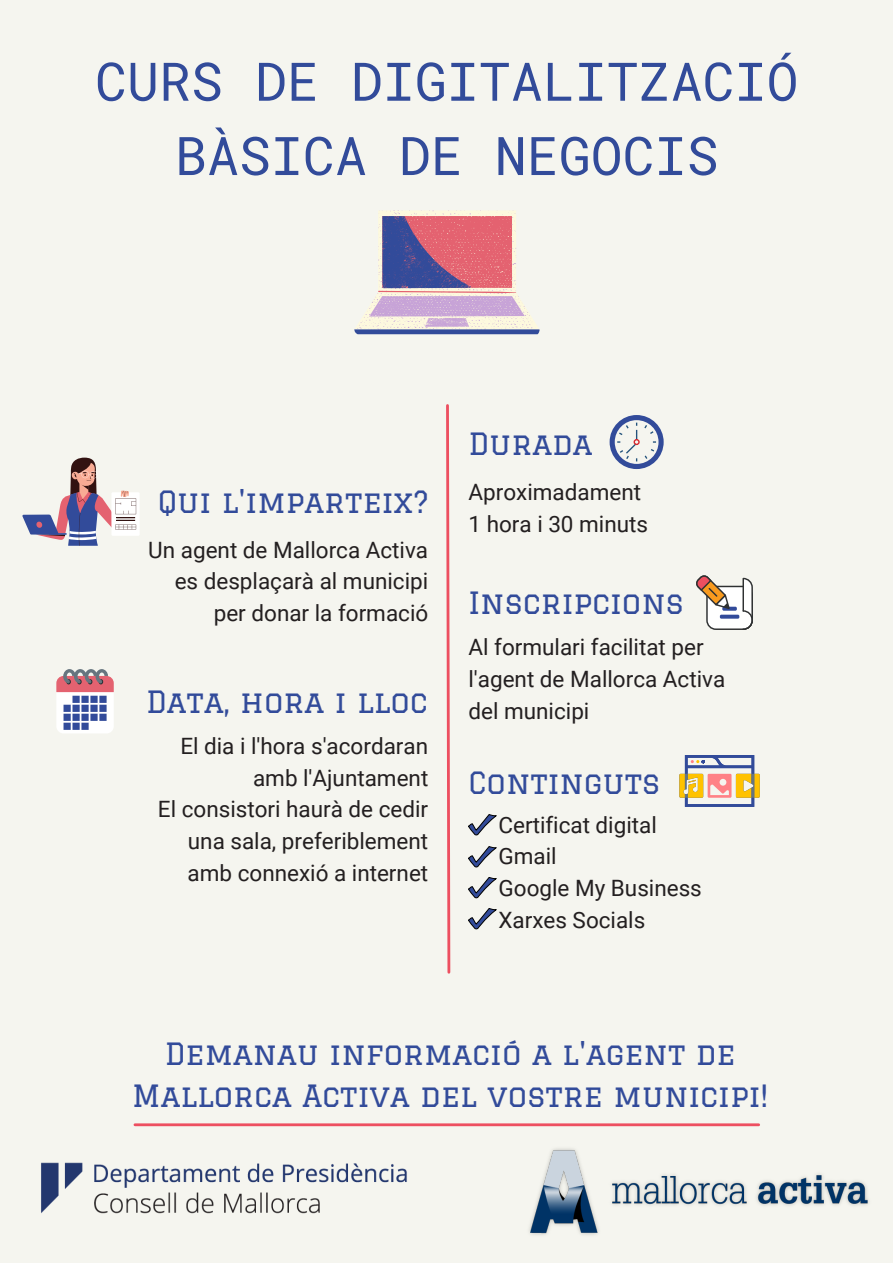
<style>
.page{position:relative;width:893px;height:1263px;background:#f5f5ef}
.page>*{position:absolute;margin:0;border:0;box-sizing:border-box;transform-origin:0 0}
.t1{font:53.25px "Roboto Mono";color:#324b9a}
.t2{font:30px/41.6px "Graduate";color:#324b9a;text-align:center}
.t3{font:22.5px/31.5px "Roboto";color:#231f20;text-align:right}
</style>
<div class="page">
<hr style="left:135px;top:1123px;width:623px;height:3px;background:#ed4f60">
<img style="left:529px;top:1148px;width:340px;height:87px">
<img style="left:41px;top:1162px;width:366px;height:52px">
<svg style="left:354px;top:210px;width:185px;height:124px"></svg>
<svg style="left:446px;top:404px;width:5px;height:570px"></svg>
<div style="left:111px;top:492px;width:29px;height:44px;background:linear-gradient(to bottom,#fff,#fff)"></div>
<svg style="left:22px;top:458px;width:114px;height:88px"></svg>
<svg style="left:609px;top:415px;width:54px;height:54px"></svg>
<div style="left:615px;top:420px;width:43px;height:44px;background:#f5f5ef;border-radius:50%"></div>
<svg style="left:617px;top:423px;width:39px;height:38px"></svg>
<div style="left:707px;top:586px;width:45px;height:43px;background:#fff;border-radius:9px"></div>
<div style="left:706px;top:586px;width:47px;height:44px;border:1px solid #2f3132;border-radius:9px"></div>
<svg style="left:741px;top:577px;width:12px;height:53px"></svg>
<svg style="left:722px;top:607px;width:15px;height:4px"></svg>
<svg style="left:720px;top:615px;width:19px;height:4px"></svg>
<svg style="left:696px;top:575px;width:35px;height:35px"></svg>
<svg style="left:56px;top:669px;width:58px;height:64px"></svg>
<svg style="left:468px;top:814px;width:28px;height:21px"></svg>
<svg style="left:468px;top:846px;width:28px;height:21px"></svg>
<svg style="left:468px;top:877px;width:28px;height:21px"></svg>
<svg style="left:468px;top:908px;width:28px;height:21px"></svg>
<svg style="left:679px;top:755px;width:81px;height:52px"></svg>
<p class="t1" style="left:95px;top:45px;width:705px">CURS DE DIGITALITZACIÓ</p>
<p class="t1" style="left:175px;top:119px;width:545px">BÀSICA DE NEGOCIS</p>
<p class="t2" style="left:158px;top:481px;width:272px">Qui l'imparteix?</p>
<p class="t2" style="left:468px;top:423px;width:126px">Durada</p>
<p class="t3" style="left:468px;top:477px;width:174px">Aproximadament</p>
<p class="t3" style="left:468px;top:508px;width:181px">1 hora i 30 minuts</p>
<p class="t3" style="left:148px;top:534px;width:281px">Un agent de Mallorca Activa es desplaçarà al municipi per donar la formació</p>
<p class="t2" style="left:468px;top:581px;width:217px">Inscripcions</p>
<p class="t3" style="left:468px;top:632px;width:258px;text-align:left">Al formulari facilitat per l'agent de Mallorca Activa</p>
<p class="t2" style="left:146px;top:680px;width:283px">Data, hora i lloc</p>
<p class="t3" style="left:468px;top:695px;width:122px">del municipi</p>
<p class="t3" style="left:180px;top:731px;width:249px">El dia i l'hora s'acordaran amb l'Ajuntament</p>
<p class="t3" style="left:188px;top:794px;width:242px;text-align:justify;text-indent:-30px">El consistori haurà de cedir una sala, preferiblement amb connexió a internet</p>
<p class="t2" style="left:468px;top:762px;width:193px">Continguts</p>
<p class="t3" style="left:498px;top:809px;width:160px">Certificat digital</p>
<p class="t3" style="left:498px;top:841px;width:60px">Gmail</p>
<p class="t3" style="left:498px;top:872px;width:205px">Google My Business</p>
<p class="t3" style="left:498px;top:904px;width:148px">Xarxes Socials</p>
<p class="t2" style="left:132px;top:1033px;width:637px">Demanau informació a l'agent de<br>Mallorca Activa del vostre municipi!</p>
</div>
